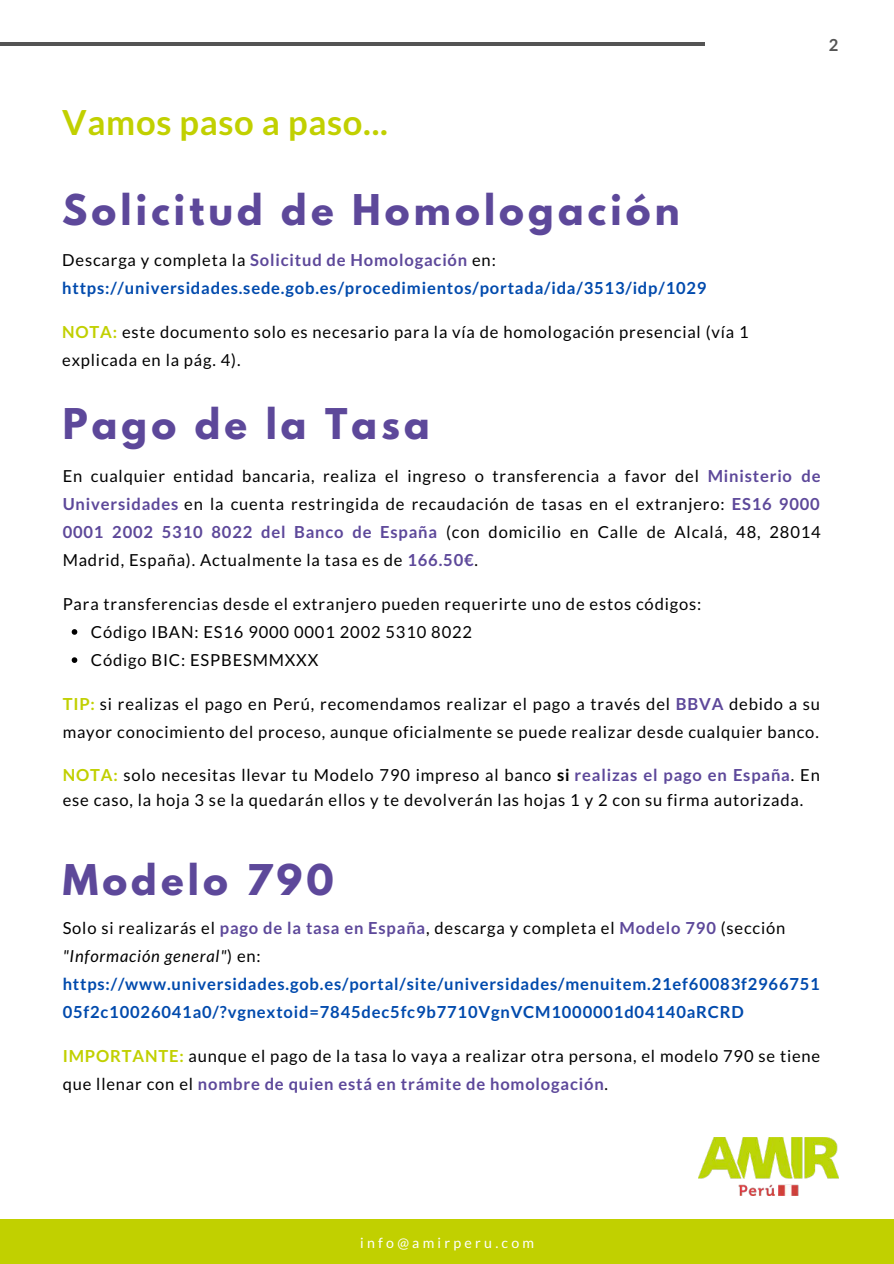
<style>
.page{position:relative;width:894px;height:1264px;background:#fff}
.page>*{position:absolute;margin:0;border:0;box-sizing:border-box;transform-origin:0 0}
.t1{font:700 37.5px "League Spartan";letter-spacing:.11em;color:#5d489a}
.t2{font:700 34.5px "Lato";letter-spacing:.02em;color:#c1d000}
.t3{font:16.5px/28.2px "Lato";letter-spacing:.05em;color:#000}
.t4{font:700 16.5px/28.2px "Lato";letter-spacing:.05em;color:#004aad}
.t5{font:700 16.5px "Lato";color:#545454}
.t6{font:14.1px "Lato";letter-spacing:.23em;color:#fff}
.s1{font-weight:400;color:#000}
.s2{color:#5d489a}
.s3{font-weight:700;color:#c1d000}
.s4{font-weight:700;color:#5d489a}
.s5{font-weight:700}
.s6{font-weight:400;font-style:italic;color:#000}
</style>
<div class="page">
<hr style="left:0;top:42px;width:704px;height:3px;background:#545454">
<div style="left:0;top:1219px;width:893px;height:44px;background:#c1d000"></div>
<svg style="left:72px;top:629px;width:5px;height:5px"></svg>
<svg style="left:72px;top:657px;width:5px;height:6px"></svg>
<img style="left:698px;top:1137px;width:140px;height:58px">
<p class="t5" style="left:828px;top:35px;width:11px">2</p>
<h2 class="t2" style="left:62px;top:101px;width:327px">Vamos paso a paso...</h2>
<h1 class="t1" style="left:62px;top:192px;width:618px">Solicitud de Homologación</h1>
<p class="t4" style="left:62px;top:246px;width:645px"><span class="s1">Descarga y completa la</span> <span class="s2">Solicitud de Homologación</span> <span class="s1">en: </span>https://universidades.sede.gob.es/procedimientos/portada/ida/3513/idp/1029</p>
<p class="t3" style="left:62px;top:318px;width:687px"><span class="s3">NOTA:</span> este documento solo es necesario para la vía de homologación presencial (vía 1 explicada en la pág. 4).</p>
<h1 class="t1" style="left:63px;top:405px;width:368px">Pago de la Tasa</h1>
<p class="t3" style="left:63px;top:461px;width:759px;text-align:justify">En cualquier entidad bancaria, realiza el ingreso o transferencia a favor del <span class="s4">Ministerio de Universidades</span> en la cuenta restringida de recaudación de tasas en el extranjero: <span class="s4">ES16 9000<br>0001 2002 5310 8022 del Banco de España</span> (con domicilio en Calle de Alcalá, 48, 28014<br>Madrid, España). Actualmente la tasa es de <span class="s4">166.50€</span>.</p>
<p class="t3" style="left:63px;top:589px;width:640px">Para transferencias desde el extranjero pueden requerirte uno de estos códigos:</p>
<p class="t3" style="left:91px;top:617px;width:383px">Código IBAN: ES16 9000 0001 2002 5310 8022<br>Código BIC: ESPBESMMXXX</p>
<p class="t3" style="left:63px;top:689px;width:758px"><span class="s3">TIP:</span> si realizas el pago en Perú, recomendamos realizar el pago a través del <span class="s4">BBVA</span> debido a su mayor conocimiento del proceso, aunque oficialmente se puede realizar desde cualquier banco.</p>
<p class="t3" style="left:63px;top:762px;width:758px;line-height:24.8px"><span class="s3">NOTA:</span> solo necesitas llevar tu Modelo 790 impreso al banco <span class="s5">si</span> <span class="s4">realizas el pago en España</span>. En ese caso, la hoja 3 se la quedarán ellos y te devolverán las hojas 1 y 2 con su firma autorizada.</p>
<h1 class="t1" style="left:63px;top:860px;width:272px">Modelo 790</h1>
<p class="t4" style="left:63px;top:913px;width:758px"><span class="s1">Solo si realizarás el</span> <span class="s2">pago de la tasa en España</span><span class="s1">, descarga y completa el</span> <span class="s2">Modelo 790</span> <span class="s1">(sección </span><span class="s6">"Información general"</span><span class="s1">) en: </span>https://www.universidades.gob.es/portal/site/universidades/menuitem.21ef60083f2966751<br>05f2c10026041a0/?vgnextoid=7845dec5fc9b7710VgnVCM1000001d04140aRCRD</p>
<p class="t3" style="left:63px;top:1041px;width:759px"><span class="s3">IMPORTANTE:</span> aunque el pago de la tasa lo vaya a realizar otra persona, el modelo 790 se tiene que llenar con el <span class="s4">nombre de quien está en trámite de homologación</span>.</p>
<p class="t6" style="left:360px;top:1233px;width:175px">info@amirperu.com</p>
</div>
